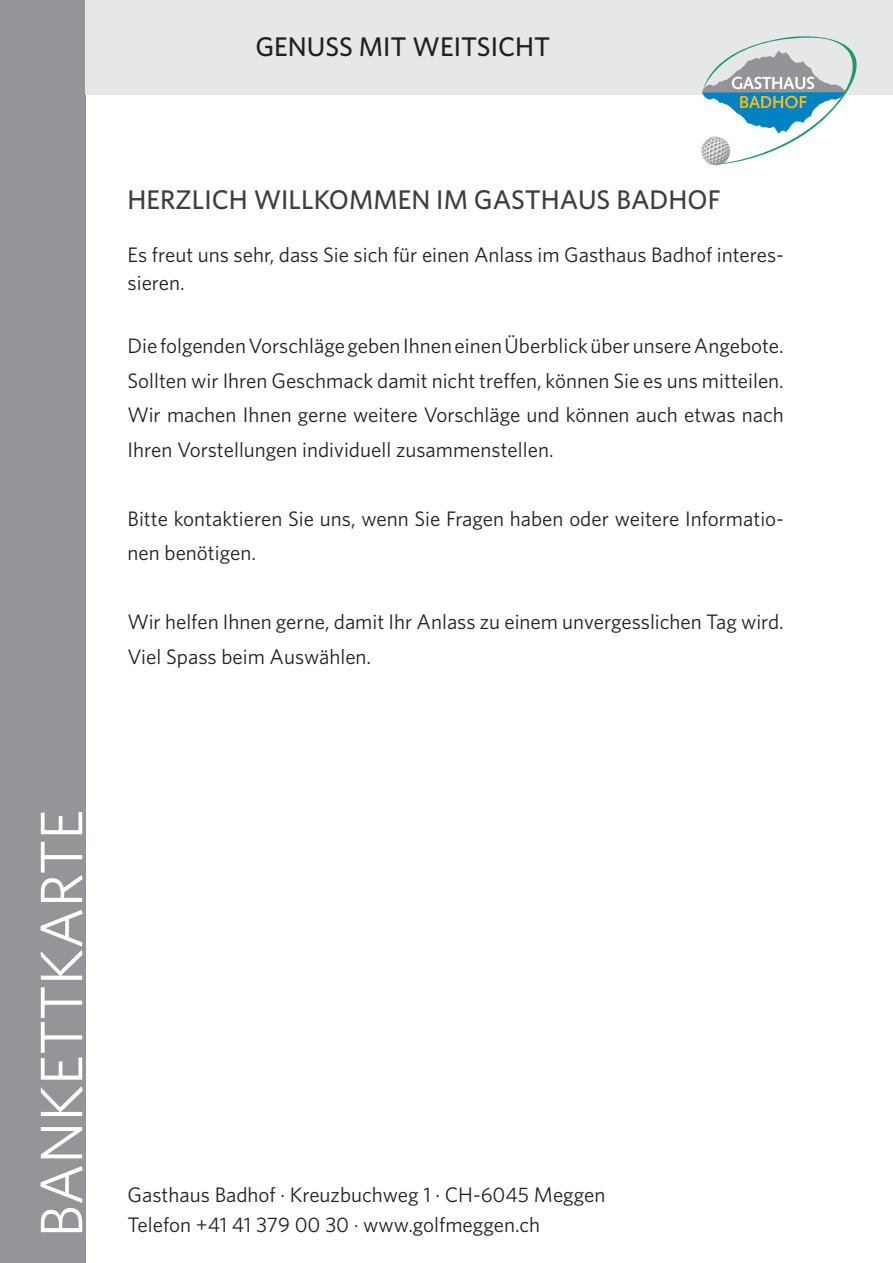
<style>
.page{position:relative;width:893px;height:1263px;background:#fff}
.page>*{position:absolute;margin:0;border:0;box-sizing:border-box;transform-origin:0 0}
.t1{font:60px "Whitney";color:#fff}
.t2{font:500 27px "Whitney";color:#3e3e3f}
.t3{font:500 27px "Whitney";color:#231f20}
.t4{font:21px/34.5px "Whitney";color:#231f20}
</style>
<div class="page">
<div style="left:0;top:0;width:85px;height:1263px;background:#939598"></div>
<div style="left:85px;top:0;width:808px;height:94px;background:#e6e7e9"></div>
<svg style="left:700px;top:36px;width:157px;height:130px"></svg>
<p class="t3" style="left:255px;top:28px;width:296px">GENUSS MIT WEITSICHT</p>
<p class="t2" style="left:128px;top:181px;width:594px">HERZLICH WILLKOMMEN IM GASTHAUS BADHOF</p>
<p class="t4" style="left:128px;top:240px;width:658px;line-height:28.2px">Es freut uns sehr, dass Sie sich für einen Anlass im Gasthaus Badhof interes&shy;sieren.</p>
<p class="t4" style="left:128px;top:328px;width:658px;text-align:justify">Die folgenden Vorschläge geben Ihnen einen Überblick über unsere Angebote.<br>Sollten wir Ihren Geschmack damit nicht treffen, können Sie es uns mitteilen.<br>Wir machen Ihnen gerne weitere Vorschläge und können auch etwas nach Ihren Vorstellungen individuell zusammenstellen.</p>
<p class="t4" style="left:128px;top:500px;width:658px">Bitte kontaktieren Sie uns, wenn Sie Fragen haben oder weitere Informatio&shy;nen benötigen.</p>
<p class="t4" style="left:128px;top:604px;width:658px">Wir helfen Ihnen gerne, damit Ihr Anlass zu einem unvergesslichen Tag wird.<br>Viel Spass beim Auswählen.</p>
<h1 class="t1" style="left:22px;top:1238px;width:430px;rotate:-90deg">BANKETTKARTE</h1>
<p class="t4" style="left:128px;top:1179px;width:479px;line-height:30px">Gasthaus Badhof · Kreuzbuchweg 1 · CH-6045 Meggen<br>Telefon +41 41 379 00 30 · www.golfmeggen.ch</p>
</div>
